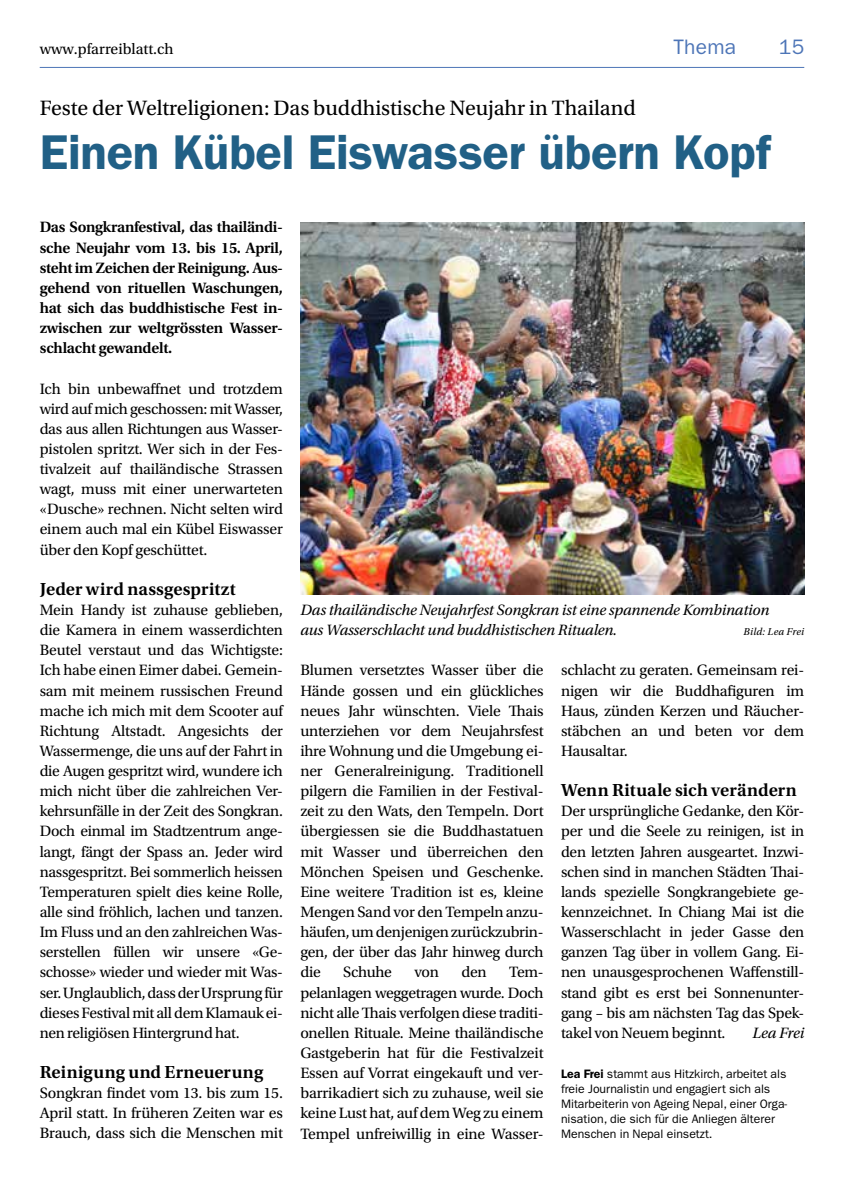
<style>
.page{position:relative;width:844px;height:1191px;background:#fff}
.page>*{position:absolute;margin:0;border:0;box-sizing:border-box;transform-origin:0 0}
.t1{font:600 49px "ITC Franklin Gothic Std";letter-spacing:-.01em;color:#216086}
.t2{font:21.88px "Utopia Std";color:#000}
.t3{font:21px "ITC Franklin Gothic Std";letter-spacing:.01em;color:#4d75b7}
.t4{font:600 18.38px "Utopia Std";letter-spacing:.005em;color:#000}
.t5{font:15.75px/20.1px "Utopia Std";letter-spacing:-.01em;color:#000;text-align:justify}
.t6{font:600 15.75px/20.1px "Utopia Std";letter-spacing:-.015em;color:#000}
.t7{font:italic 15.75px/20.1px "Utopia Std";letter-spacing:-.01em;color:#000}
.t8{font:12.25px/15px "ITC Franklin Gothic Std";color:#000}
.t9{font:italic 10.5px "Utopia Std";letter-spacing:.02em;color:#000}
.s1{font-weight:600}
</style>
<div class="page">
<hr style="left:40px;top:67px;width:764px;height:1px;background:#4d75b7">
<img style="left:300px;top:222px;width:504px;height:373px">
<p class="t5" style="left:40px;top:39px;width:135px">www.pfarreiblatt.ch</p>
<h3 class="t3" style="left:673px;top:35px;width:64px">Thema</h3>
<h3 class="t3" style="left:778px;top:35px;width:27px">15</h3>
<h2 class="t2" style="left:40px;top:96px;width:597px">Feste der Weltreligionen: Das buddhistische Neujahr in Thailand</h2>
<h1 class="t1" style="left:40px;top:123px;width:732px">Einen Kübel Eiswasser übern Kopf</h1>
<p class="t6" style="left:40px;top:217px;width:245px">Das Songkranfestival, das thailändi&shy;sche Neujahr vom 13. bis 15. April, steht im Zeichen der Reinigung. Aus&shy;gehend von rituellen Waschungen, hat sich das buddhistische Fest in&shy;zwischen zur weltgrössten Wasser&shy;schlacht gewandelt.</p>
<p class="t5" style="left:40px;top:379px;width:245px;text-align:left">Ich bin unbewaffnet und trotzdem wird auf mich geschossen: mit Wasser, das aus allen Richtungen aus Wasser&shy;pistolen spritzt. Wer sich in der Fes&shy;tivalzeit auf thailändische Strassen wagt, muss mit einer unerwarteten «Dusche» rechnen. Nicht selten wird einem auch mal ein Kübel Eiswasser über den Kopf geschüttet.</p>
<p class="t4" style="left:40px;top:578px;width:198px">Jeder wird nassgespritzt</p>
<p class="t5" style="left:40px;top:600px;width:245px">Mein Handy ist zuhause geblieben, die Kamera in einem wasserdichten Beutel verstaut und das Wichtigste:<br>Ich habe einen Eimer dabei. Gemein&shy;sam mit meinem russischen Freund mache ich mich mit dem Scooter auf Richtung Altstadt. Angesichts der Wassermenge, die uns auf der Fahrt in die Augen gespritzt wird, wundere ich mich nicht über die zahlreichen Ver&shy;kehrsunfälle in der Zeit des Songkran.<br>Doch einmal im Stadtzentrum ange&shy;langt, fängt der Spass an. Jeder wird nassgespritzt. Bei sommerlich heissen Temperaturen spielt dies keine Rolle, alle sind fröhlich, lachen und tanzen.<br>Im Fluss und an den zahlreichen Was&shy;serstellen füllen wir unsere «Ge&shy;schosse» wieder und wieder mit Was&shy;ser. Unglaublich, dass der Ursprung für dieses Festival mit all dem Klamauk ei&shy;nen religiösen Hintergrund hat.</p>
<p class="t4" style="left:40px;top:1061px;width:225px">Reinigung und Erneuerung</p>
<p class="t5" style="left:40px;top:1083px;width:245px">Songkran findet vom 13. bis zum 15.<br>April statt. In früheren Zeiten war es Brauch, dass sich die Menschen mit</p>
<p class="t7" style="left:300px;top:600px;width:470px">Das thailändische Neujahrfest Songkran ist eine spannende Kombination aus Wasserschlacht und buddhistischen Ritualen.</p>
<p class="t9" style="left:743px;top:626px;width:62px">Bild: Lea Frei</p>
<p class="t5" style="left:300px;top:660px;width:245px">Blumen versetztes Wasser über die Hände gossen und ein glückliches neues Jahr wünschten. Viele Thais unterziehen vor dem Neujahrsfest ihre Wohnung und die Umgebung ei&shy;ner Generalreinigung. Traditionell pilgern die Familien in der Festival&shy;zeit zu den Wats, den Tempeln. Dort übergiessen sie die Buddhastatuen mit Wasser und überreichen den Mönchen Speisen und Geschenke.<br>Eine weitere Tradition ist es, kleine Mengen Sand vor den Tempeln anzu&shy;häufen, um denjenigen zurückzubrin&shy;gen, der über das Jahr hinweg durch die</p>
<p class="t5" style="left:343px;top:962px;width:50px">Schuhe</p>
<p class="t5" style="left:414px;top:962px;width:26px">von</p>
<p class="t5" style="left:461px;top:962px;width:27px">den</p>
<p class="t5" style="left:300px;top:962px;width:245px;text-indent:209px">Tem&shy;pelanlagen weggetragen wurde. Doch nicht alle Thais verfolgen diese traditi&shy;onellen Rituale. Meine thailändische Gastgeberin hat für die Festivalzeit Essen auf Vorrat eingekauft und ver&shy;barrikadiert sich zu zuhause, weil sie keine Lust hat, auf dem Weg zu einem Tempel unfreiwillig in eine Wasser-</p>
<p class="t5" style="left:561px;top:660px;width:245px">schlacht zu geraten. Gemeinsam rei&shy;nigen wir die Buddhafiguren im Haus, zünden Kerzen und Räucher&shy;stäbchen an und beten vor dem Hausaltar.</p>
<p class="t4" style="left:561px;top:780px;width:237px">Wenn Rituale sich verändern</p>
<p class="t5" style="left:561px;top:801px;width:245px">Der ursprüngliche Gedanke, den Kör&shy;per und die Seele zu reinigen, ist in den letzten Jahren ausgeartet. Inzwi&shy;schen sind in manchen Städten Thai&shy;lands spezielle Songkrangebiete ge&shy;kennzeichnet. In Chiang Mai ist die Wasserschlacht in jeder Gasse den ganzen Tag über in vollem Gang. Ei&shy;nen unausgesprochenen Waffenstill&shy;stand gibt es erst bei Sonnenunter&shy;gang – bis am nächsten Tag das Spek&shy;takel von Neuem beginnt.</p>
<p class="t7" style="left:752px;top:1022px;width:53px">Lea Frei</p>
<p class="t8" style="left:561px;top:1066px;width:228px"><span class="s1">Lea Frei</span> stammt aus Hitzkirch, arbeitet als freie Journalistin und engagiert sich als Mitarbeiterin von Ageing Nepal, einer Orga&shy;nisation, die sich für die Anliegen älterer Menschen in Nepal einsetzt.</p>
</div>
